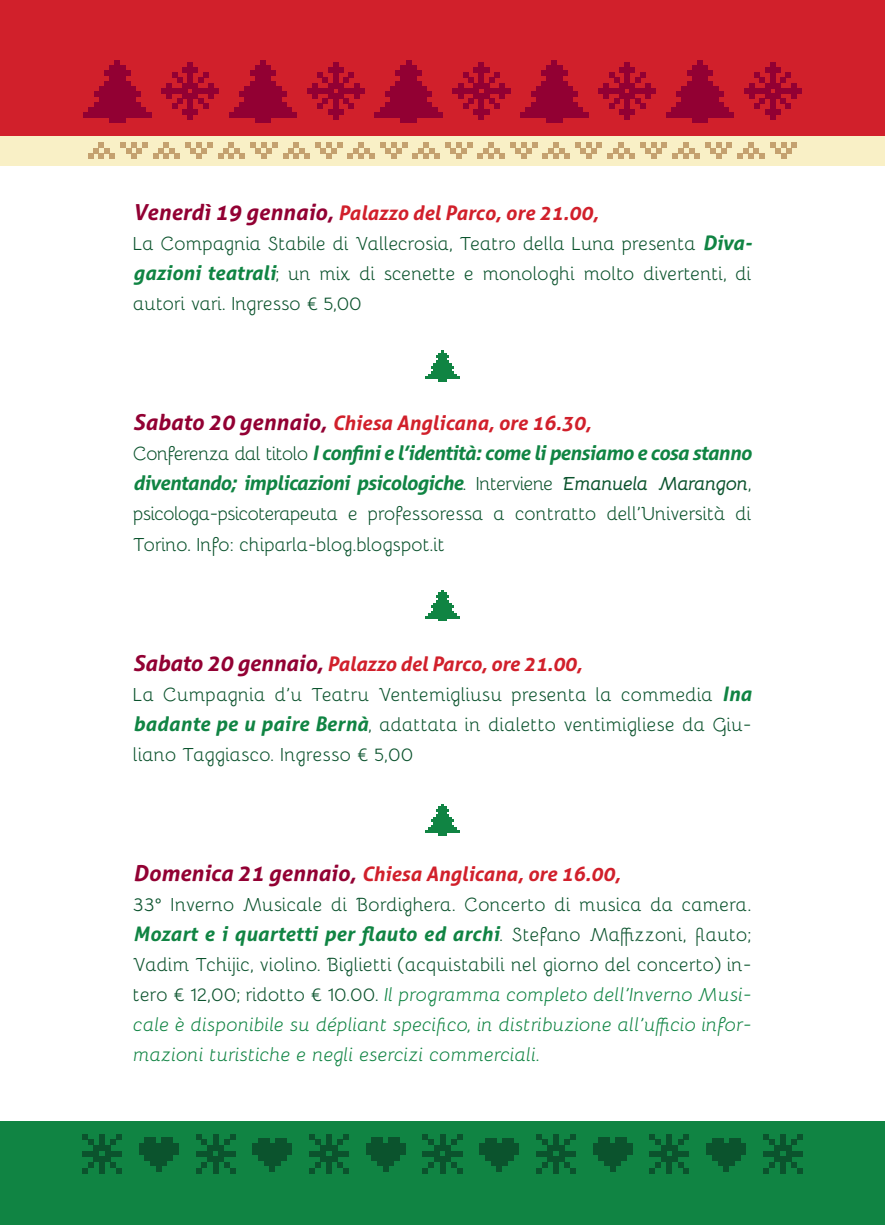
<style>
.page{position:relative;width:885px;height:1225px;background:#fff}
.page>*{position:absolute;margin:0;border:0;box-sizing:border-box;transform-origin:0 0}
.t1{font:italic 700 20px/30px "Aller";letter-spacing:-.03em;color:#108443}
.t2{font:italic 700 20px "Aller";color:#d1202b}
.t3{font:italic 700 20px "Aller";letter-spacing:.01em;color:#108443}
.t4{font:19px/30px "Bellota";letter-spacing:-.01em;color:#0b532d;text-align:justify}
.t5{font:italic 19px/30px "Bellota";color:#108443;text-align:justify}
.s1{font-size:22px;color:#920033}
.s2{font-family:"Aller";font-weight:700;font-style:italic;font-size:20px;color:#108443}
.s3{color:#d1202b}
.s4{font-family:"Bellota";font-weight:400;font-style:normal;font-size:19px;color:#0b532d}
.s5{font-family:"Bellota";font-size:19px;color:#0b532d}
.s6{font-style:normal;color:#0b532d}
</style>
<div class="page">
<svg style="left:425px;top:350px;width:34px;height:31px"></svg>
<svg style="left:425px;top:590px;width:34px;height:31px"></svg>
<svg style="left:425px;top:804px;width:34px;height:31px"></svg>
<div style="left:0;top:0;width:884px;height:137px;background:#d1202b"></div>
<div style="left:0;top:136px;width:884px;height:29px;background:#f9f0c6"></div>
<svg style="left:88px;top:143px;width:59px;height:16px"></svg>
<svg style="left:153px;top:143px;width:59px;height:16px"></svg>
<svg style="left:218px;top:143px;width:59px;height:16px"></svg>
<svg style="left:283px;top:143px;width:59px;height:16px"></svg>
<svg style="left:348px;top:143px;width:156px;height:16px"></svg>
<svg style="left:510px;top:143px;width:59px;height:16px"></svg>
<svg style="left:575px;top:143px;width:59px;height:16px"></svg>
<svg style="left:640px;top:143px;width:59px;height:16px"></svg>
<svg style="left:705px;top:143px;width:92px;height:16px"></svg>
<svg style="left:84px;top:60px;width:67px;height:63px"></svg>
<svg style="left:229px;top:60px;width:68px;height:63px"></svg>
<svg style="left:375px;top:60px;width:67px;height:63px"></svg>
<svg style="left:520px;top:60px;width:68px;height:63px"></svg>
<svg style="left:666px;top:60px;width:67px;height:63px"></svg>
<svg style="left:162px;top:62px;width:57px;height:57px"></svg>
<svg style="left:307px;top:62px;width:57px;height:57px"></svg>
<svg style="left:453px;top:62px;width:57px;height:57px"></svg>
<svg style="left:598px;top:62px;width:57px;height:57px"></svg>
<svg style="left:744px;top:62px;width:57px;height:57px"></svg>
<div style="left:0;top:1121px;width:884px;height:104px;background:#108443"></div>
<svg style="left:82px;top:1134px;width:40px;height:39px"></svg>
<div style="left:162px;top:1137px;width:5px;height:17px;background:#0b532d"></div>
<div style="left:167px;top:1137px;width:6px;height:17px;background:#0b532d"></div>
<div style="left:150px;top:1137px;width:6px;height:17px;background:#0b532d"></div>
<div style="left:145px;top:1137px;width:5px;height:17px;background:#0b532d"></div>
<svg style="left:139px;top:1143px;width:40px;height:28px"></svg>
<svg style="left:196px;top:1134px;width:39px;height:39px"></svg>
<div style="left:252px;top:1143px;width:34px;height:6px;background:#0b532d"></div>
<div style="left:252px;top:1149px;width:34px;height:5px;background:#0b532d"></div>
<svg style="left:258px;top:1138px;width:34px;height:28px"></svg>
<div style="left:269px;top:1160px;width:6px;height:11px;background:#0b532d"></div>
<svg style="left:309px;top:1134px;width:40px;height:39px"></svg>
<div style="left:388px;top:1137px;width:6px;height:17px;background:#0b532d"></div>
<div style="left:394px;top:1137px;width:6px;height:17px;background:#0b532d"></div>
<div style="left:377px;top:1137px;width:6px;height:17px;background:#0b532d"></div>
<div style="left:371px;top:1137px;width:6px;height:17px;background:#0b532d"></div>
<svg style="left:366px;top:1143px;width:5px;height:11px"></svg>
<div style="left:371px;top:1154px;width:23px;height:6px;background:#0b532d"></div>
<svg style="left:377px;top:1143px;width:28px;height:28px"></svg>
<svg style="left:422px;top:1134px;width:40px;height:39px"></svg>
<div style="left:479px;top:1143px;width:34px;height:6px;background:#0b532d"></div>
<div style="left:479px;top:1149px;width:34px;height:5px;background:#0b532d"></div>
<svg style="left:485px;top:1138px;width:34px;height:28px"></svg>
<div style="left:496px;top:1160px;width:6px;height:11px;background:#0b532d"></div>
<svg style="left:536px;top:1134px;width:39px;height:39px"></svg>
<div style="left:615px;top:1137px;width:6px;height:17px;background:#0b532d"></div>
<div style="left:621px;top:1137px;width:5px;height:17px;background:#0b532d"></div>
<div style="left:604px;top:1137px;width:5px;height:17px;background:#0b532d"></div>
<div style="left:598px;top:1137px;width:6px;height:17px;background:#0b532d"></div>
<svg style="left:593px;top:1143px;width:5px;height:11px"></svg>
<div style="left:598px;top:1154px;width:23px;height:6px;background:#0b532d"></div>
<svg style="left:604px;top:1143px;width:28px;height:28px"></svg>
<svg style="left:649px;top:1134px;width:40px;height:39px"></svg>
<div style="left:706px;top:1143px;width:34px;height:6px;background:#0b532d"></div>
<div style="left:706px;top:1149px;width:34px;height:5px;background:#0b532d"></div>
<svg style="left:712px;top:1138px;width:34px;height:28px"></svg>
<div style="left:723px;top:1160px;width:6px;height:11px;background:#0b532d"></div>
<svg style="left:763px;top:1134px;width:39px;height:39px"></svg>
<p class="t2" style="left:133px;top:201px;width:467px"><span class="s1">Venerdì 19 gennaio,</span> Palazzo del Parco, ore 21.00,</p>
<p class="t4" style="left:133px;top:228px;width:620px">La Compagnia Stabile di Vallecrosia, Teatro della Luna presenta <span class="s2">Diva&shy;gazioni teatrali</span>; un mix di scenette e monologhi molto divertenti, di autori vari. Ingresso € 5,00</p>
<p class="t1" style="left:133px;top:408px;width:619px"><span class="s1">Sabato 20 gennaio,</span> <span class="s3">Chiesa Anglicana, ore 16.30,<br></span><span class="s4">Conferenza dal titolo</span> I confini e l’identità: come li pensiamo e cosa stanno diventando; implicazioni psicologiche<span class="s4">. Interviene</span> <span class="s5">Emanuela Marangon</span><span class="s4">,</span></p>
<p class="t4" style="left:133px;top:498px;width:619px">psicologa-psicoterapeuta e professoressa a contratto dell’Università di<br>Torino. Info: chiparla-blog.blogspot.it</p>
<p class="t2" style="left:133px;top:651px;width:450px"><span class="s1">Sabato 20 gennaio,</span> Palazzo del Parco, ore 21.00,</p>
<p class="t4" style="left:133px;top:678px;width:620px">La Cumpagnia d’u Teatru Ventemigliusu presenta la commedia <span class="s2">Ina badante pe u paire Bernà</span>, adattata in dialetto ventimigliese da Giu&shy;liano Taggiasco. Ingresso € 5,00</p>
<p class="t2" style="left:133px;top:861px;width:489px"><span class="s1">Domenica 21 gennaio,</span> Chiesa Anglicana, ore 16.00,</p>
<p class="t4" style="left:133px;top:888px;width:620px">33° Inverno Musicale di Bordighera. Concerto di musica da camera.</p>
<p class="t3" style="left:133px;top:921px;width:619px">Mozart e i quartetti per flauto ed archi<span class="s4">. Stefano Maffizzoni, flauto;</span></p>
<p class="t5" style="left:133px;top:948px;width:619px"><span class="s6">Vadim Tchijic, violino. Biglietti (acquistabili nel giorno del concerto) in&shy;tero € 12,00; ridotto € 10.00.</span> Il programma completo dell’Inverno Musi&shy;cale è disponibile su dépliant specifico, in distribuzione all’ufficio infor&shy;mazioni turistiche e negli esercizi commerciali.</p>
</div>
